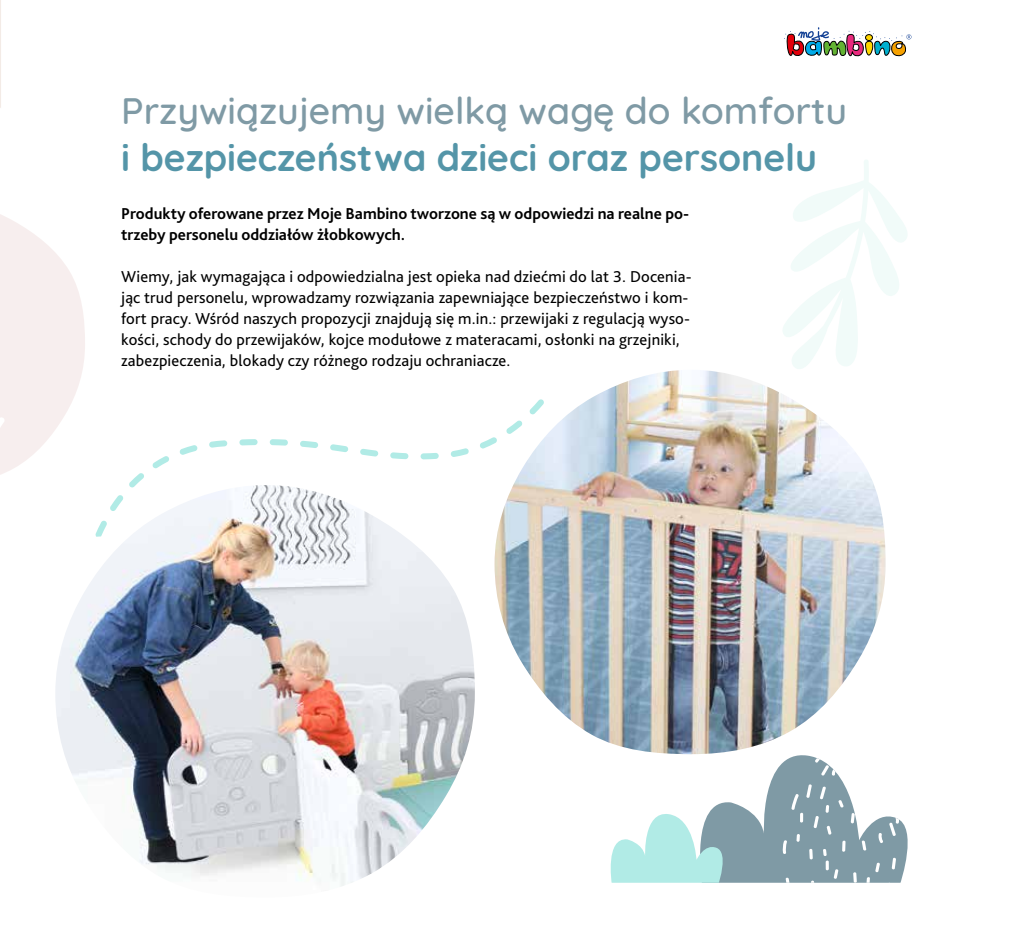
<style>
.page{position:relative;width:1021px;height:936px;background:#fff}
.page>*{position:absolute;margin:0;border:0;box-sizing:border-box;transform-origin:0 0}
.t1{font:700 37.5px "Quicksand";color:#5495a8}
.t2{font:500 37.5px "Quicksand";color:#7f9aa5}
.t3{font:16.5px/21px "Bliss Pro";letter-spacing:.01em;color:#000}
.t4{font:700 16.5px/21px "Bliss Pro";color:#000}
</style>
<div class="page">
<svg style="left:0;top:214px;width:85px;height:261px"></svg>
<svg style="left:783px;top:160px;width:124px;height:209px"></svg>
<img style="left:494px;top:370px;width:391px;height:378px">
<img style="left:55px;top:485px;width:420px;height:401px">
<svg style="left:610px;top:748px;width:298px;height:134px"></svg>
<svg style="left:0;top:0;width:1px;height:108px"></svg>
<svg style="left:110px;top:494px;width:14px;height:17px"></svg>
<svg style="left:506px;top:420px;width:16px;height:14px"></svg>
<svg style="left:529px;top:399px;width:15px;height:15px"></svg>
<svg style="left:129px;top:473px;width:15px;height:14px"></svg>
<svg style="left:152px;top:456px;width:17px;height:12px"></svg>
<svg style="left:95px;top:520px;width:12px;height:16px"></svg>
<svg style="left:480px;top:437px;width:17px;height:11px"></svg>
<svg style="left:209px;top:440px;width:18px;height:7px"></svg>
<svg style="left:179px;top:445px;width:19px;height:10px"></svg>
<svg style="left:300px;top:440px;width:18px;height:8px"></svg>
<svg style="left:330px;top:444px;width:18px;height:8px"></svg>
<svg style="left:270px;top:439px;width:18px;height:6px"></svg>
<svg style="left:451px;top:448px;width:18px;height:9px"></svg>
<svg style="left:239px;top:439px;width:18px;height:6px"></svg>
<svg style="left:360px;top:448px;width:18px;height:8px"></svg>
<svg style="left:420px;top:453px;width:19px;height:6px"></svg>
<svg style="left:390px;top:452px;width:18px;height:7px"></svg>
<svg style="left:784px;top:27px;width:127px;height:29px"></svg>
<h1 class="t2" style="left:121px;top:81px;width:727px">Przywiązujemy wielką wagę do komfortu</h1>
<h1 class="t1" style="left:121px;top:127px;width:697px">i bezpieczeństwa dzieci oraz personelu</h1>
<p class="t4" style="left:121px;top:202px;width:569px">Produkty oferowane przez Moje Bambino tworzone są w odpowiedzi na realne po&shy;trzeby personelu oddziałów żłobkowych.</p>
<p class="t3" style="left:121px;top:265px;width:572px">Wiemy, jak wymagająca i odpowiedzialna jest opieka nad dziećmi do lat 3. Docenia&shy;jąc trud personelu, wprowadzamy rozwiązania zapewniające bezpieczeństwo i kom&shy;fort pracy. Wśród naszych propozycji znajdują się m.in.: przewijaki z regulacją wyso&shy;kości, schody do przewijaków, kojce modułowe z materacami, osłonki na grzejniki, zabezpieczenia, blokady czy różnego rodzaju ochraniacze.</p>
</div>
